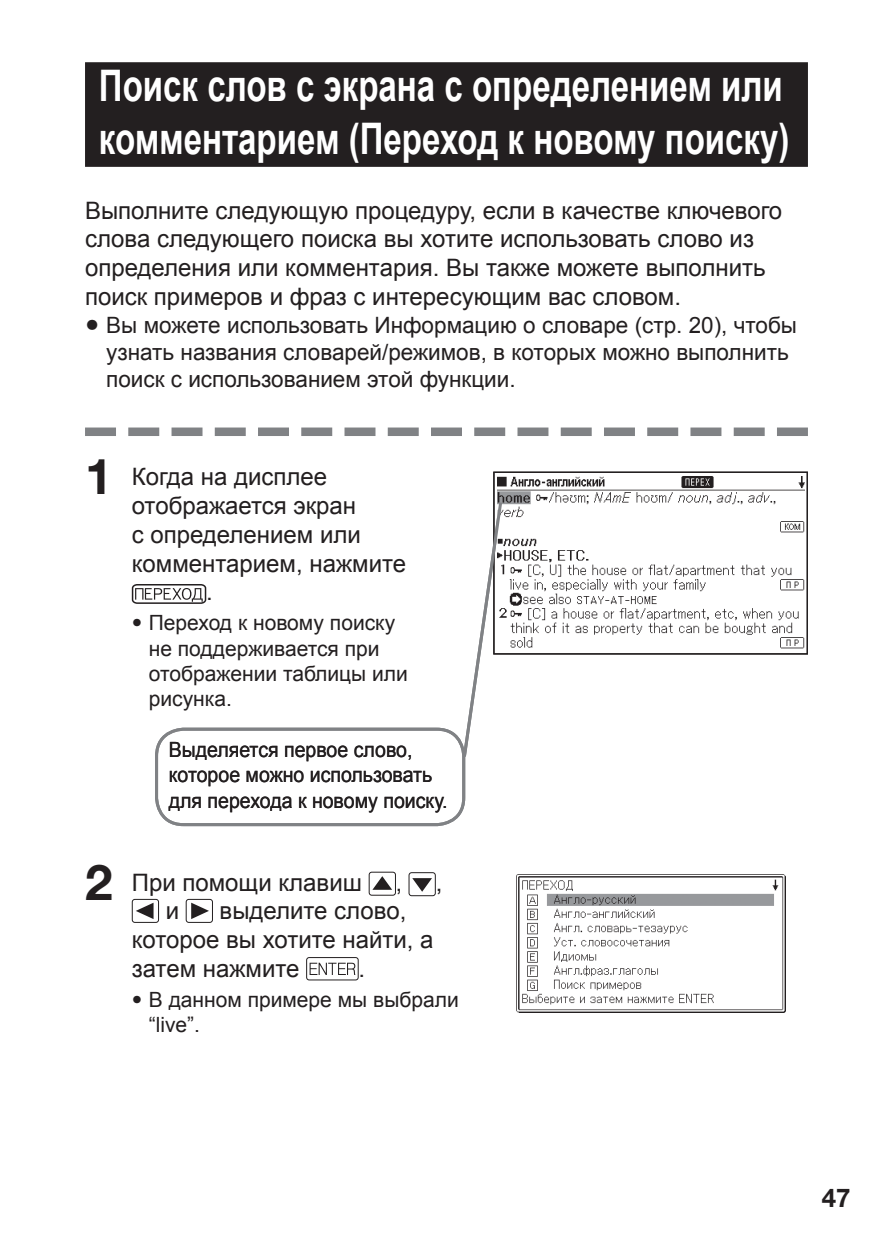
<style>
.page{position:relative;width:893px;height:1259px;background:#fff}
.page>*{position:absolute;margin:0;border:0;box-sizing:border-box;transform-origin:0 0}
.t1{font:700 43.5px/52.2px "Arial";color:#fff;scale:.76 1}
.t2{font:300 28.5px "Helvetica Neue LT Pro";color:#231f20}
.t3{font:700 25.8px "Helvetica Neue LT Pro";color:#231f20}
.t4{font:24px/28.8px "Arial";color:#231f20}
.t5{font:24px "Arial";color:#231f20;scale:.95 1}
.t6{font:22.5px/27px "Arial";color:#231f20}
.t7{font:21px/25.2px "Arial";color:#231f20}
.t8{font:21px/25.2px "Arial";color:#231f20;scale:.93 1}
.s1{font-family:"Helvetica Neue LT Pro";font-weight:700;font-size:49.5px}
.s2{font-family:"Helvetica Neue LT Pro";font-weight:300}
</style>
<div class="page">
<div style="left:85px;top:62px;width:723px;height:105px;background:#231f20"></div>
<svg style="left:85px;top:427px;width:723px;height:9px"></svg>
<svg style="left:132px;top:584px;width:74px;height:20px"></svg>
<svg style="left:372px;top:876px;width:20px;height:14px"></svg>
<div style="left:369px;top:871px;width:27px;height:24px;border:1px solid #231f20;border-radius:3px"></div>
<svg style="left:412px;top:878px;width:20px;height:13px"></svg>
<div style="left:409px;top:872px;width:27px;height:24px;border:1px solid #231f20;border-radius:3px"></div>
<svg style="left:136px;top:902px;width:18px;height:17px"></svg>
<div style="left:132px;top:899px;width:27px;height:24px;border:1px solid #231f20;border-radius:3px"></div>
<svg style="left:191px;top:902px;width:18px;height:17px"></svg>
<div style="left:186px;top:899px;width:27px;height:24px;border:1px solid #231f20;border-radius:3px"></div>
<div style="left:306px;top:957px;width:53px;height:23px;border:1px solid #231f20;border-radius:3px"></div>
<svg style="left:310px;top:962px;width:45px;height:13px"></svg>
<img style="left:497px;top:477px;width:307px;height:172px">
<div style="left:493px;top:471px;width:315px;height:183px;border:1px solid #231f20"></div>
<div style="left:155px;top:727px;width:310px;height:99px;border:3px solid #808285;border-radius:27px"></div>
<svg style="left:461px;top:499px;width:43px;height:261px"></svg>
<img style="left:516px;top:875px;width:270px;height:137px">
<h1 class="t1" style="left:99px;top:60px;width:910px">Поиск слов с экрана с определением или комментарием (Переход к новому поиску)</h1>
<p class="t4" style="left:85px;top:196px;width:699px">Выполните следующую процедуру, если в качестве ключевого слова следующего поиска вы хотите использовать слово из определения или комментария. Вы также можете выполнить поиск примеров и фраз с интересующим вас словом.</p>
<p class="t6" style="left:106px;top:311px;width:692px">Вы можете использовать Информацию о словаре (стр. 20), чтобы узнать названия словарей/режимов, в которых можно выполнить поиск с использованием этой функции.</p>
<p class="t2" style="left:85px;top:308px;width:16px">•</p>
<p class="t4" style="left:85px;top:462px;width:244px"><span class="s1">1</span> Когда на дисплее</p>
<p class="t4" style="left:132px;top:491px;width:226px">отображается экран</p>
<p class="t4" style="left:132px;top:520px;width:231px">с определением или</p>
<p class="t4" style="left:132px;top:549px;width:276px">комментарием, нажмите</p>
<p class="t4" style="left:206px;top:578px;width:8px">.</p>
<p class="t7" style="left:149px;top:610px;width:261px;text-indent:-17px"><span class="s2">•</span> Переход к новому поиску не поддерживается при отображении таблицы или рисунка.</p>
<p class="t8" style="left:169px;top:737px;width:301px">Выделяется первое слово, которое можно использовать для перехода к новому поиску.</p>
<p class="t4" style="left:85px;top:868px;width:278px"><span class="s1">2</span> При помощи клавиш</p>
<p class="t5" style="left:396px;top:869px;width:8px">,</p>
<p class="t4" style="left:436px;top:868px;width:8px">,</p>
<p class="t4" style="left:132px;top:896px;width:303px;text-indent:88px">выделите слово, которое вы хотите найти, а затем нажмите</p>
<p class="t4" style="left:359px;top:954px;width:8px">.</p>
<p class="t7" style="left:149px;top:987px;width:311px;text-indent:-17px"><span class="s2">•</span> В данном примере мы выбрали “live”.</p>
<p class="t4" style="left:166px;top:896px;width:15px">и</p>
<p class="t3" style="left:822px;top:1182px;width:30px">47</p>
</div>
